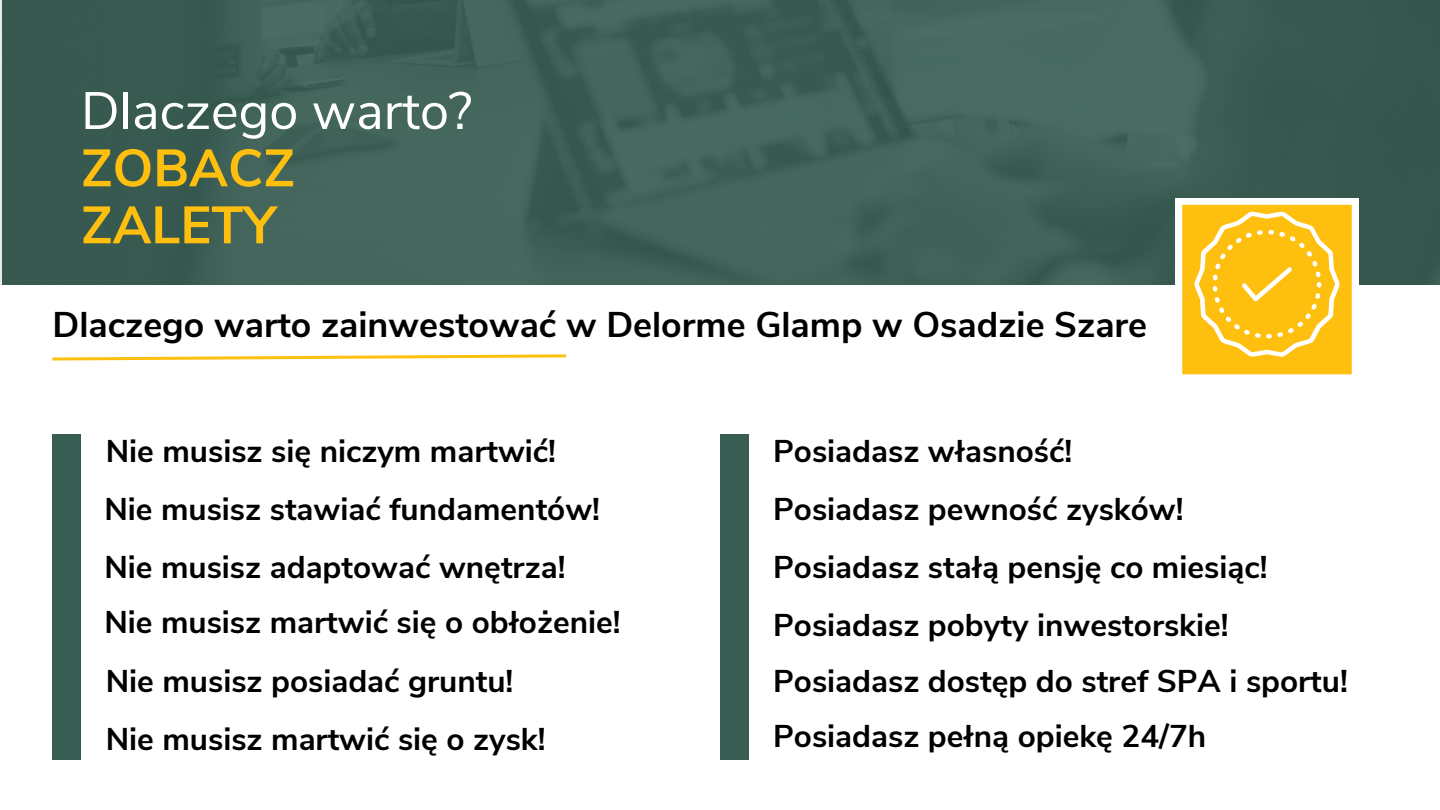
<style>
.page{position:relative;width:1440px;height:810px;background:#fff}
.page>*{position:absolute;margin:0;border:0;box-sizing:border-box;transform-origin:0 0}
.t1{font:52.4px "Nunito Sans";color:#fff}
.t2{font:700 52.4px/57px "Nunito Sans";color:#febf0e}
.t3{font:700 35.7px "Nunito Sans";color:#000}
.t4{font:700 31.4px/58.3px "Nunito Sans";color:#000}
</style>
<div class="page">
<img style="left:0;top:0;width:1440px;height:284px">
<svg style="left:52px;top:354px;width:515px;height:7px"></svg>
<svg style="left:1175px;top:198px;width:184px;height:177px;background:#feca39"></svg>
<div style="left:52px;top:434px;width:29px;height:325px;background:#385e53"></div>
<div style="left:720px;top:434px;width:28px;height:325px;background:#385e53"></div>
<h1 class="t1" style="left:81px;top:76px;width:393px">Dlaczego warto?</h1>
<h1 class="t2" style="left:81px;top:141px;width:215px">ZOBACZ<br>ZALETY</h1>
<p class="t3" style="left:52px;top:301px;width:1096px">Dlaczego warto zainwestować w Delorme Glamp w Osadzie Szare</p>
<p class="t4" style="left:104px;top:422px;width:497px">Nie musisz się niczym martwić!<br>Nie musisz stawiać fundamentów!<br>Nie musisz adaptować wnętrza!</p>
<p class="t4" style="left:104px;top:594px;width:518px">Nie musisz martwić się o obłożenie!<br>Nie musisz posiadać gruntu!<br>Nie musisz martwić się o zysk!</p>
<p class="t4" style="left:773px;top:422px;width:496px">Posiadasz własność!<br>Posiadasz pewność zysków!<br>Posiadasz stałą pensję co miesiąc!<br>Posiadasz pobyty inwestorskie!</p>
<p class="t4" style="left:773px;top:654px;width:576px;line-height:55.2px">Posiadasz dostęp do stref SPA i sportu!<br>Posiadasz pełną opiekę 24/7h</p>
</div>
